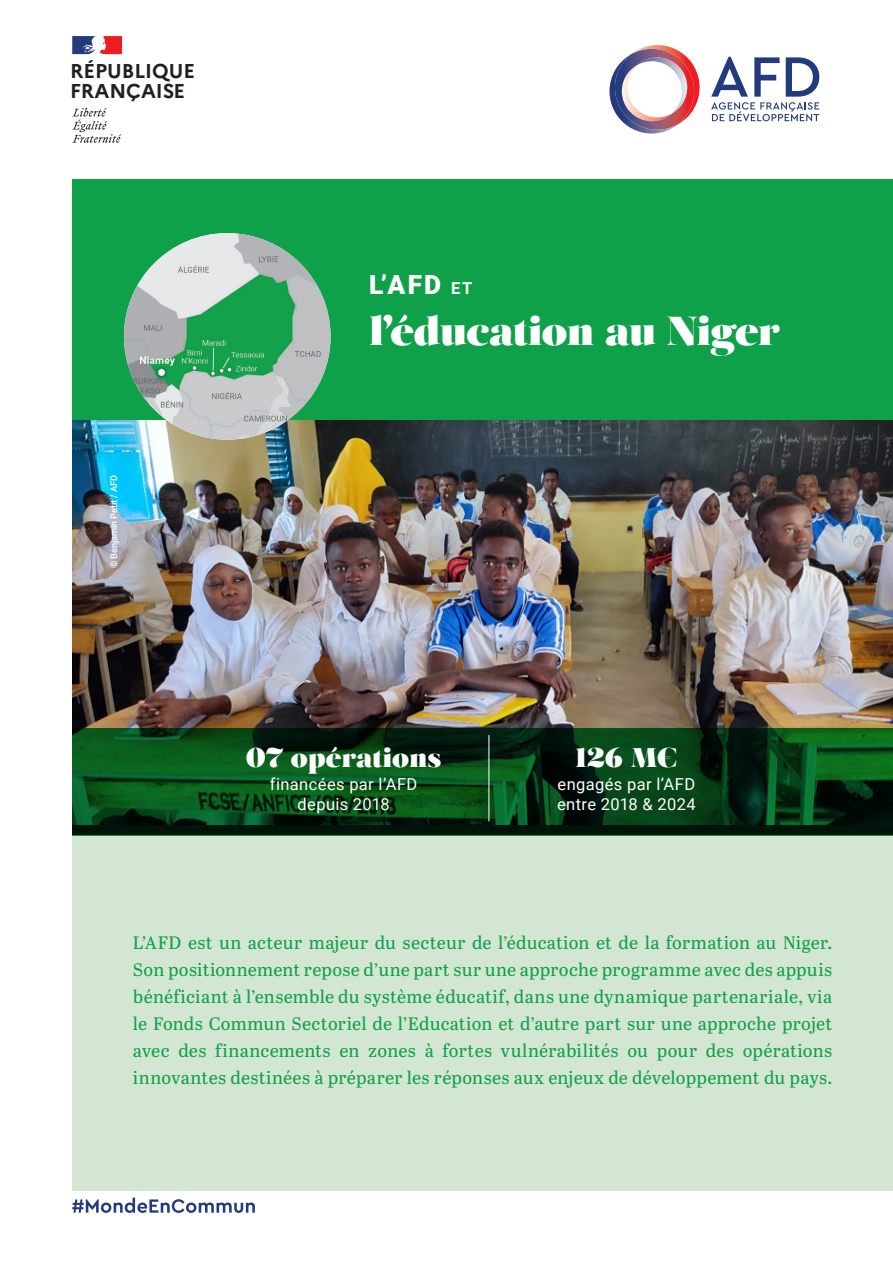
<style>
.page{position:relative;width:893px;height:1263px;background:#fff}
.page>*{position:absolute;margin:0;border:0;box-sizing:border-box;transform-origin:0 0}
.COUV_Titre{font:40.5px "Salome";letter-spacing:-.02em;color:#fff}
.Chiffre_Clé_-_L1{font:27px "Salome";letter-spacing:-.005em;color:#fff}
.t1{font:900 26.25px "Roboto";color:#fff}
.t2{font:700 19.95px "Marianne";color:#231f20}
.COUVERTURE_-_Texte_c{font:18px/27px "Abril Text";letter-spacing:.01em;color:#0fa14a;text-align:justify}
.COUVERTURE_-_Texte_c-2{font:16.5px "Roboto";letter-spacing:.02em;color:#fff}
.copyright{font:500 9.15px "Roboto";letter-spacing:-.01em;color:#fff}
.s1{font-weight:700;font-size:16.5px}
</style>
<div class="page">
<svg style="left:72px;top:36px;width:50px;height:18px"></svg>
<svg style="left:72px;top:108px;width:49px;height:35px"></svg>
<svg style="left:609px;top:45px;width:91px;height:89px"></svg>
<img style="left:615px;top:49px;width:79px;height:81px">
<svg style="left:711px;top:57px;width:108px;height:64px"></svg>
<div style="left:72px;top:179px;width:821px;height:241px;background:#0fa14a"></div>
<img style="left:72px;top:420px;width:821px;height:308px">
<div style="left:72px;top:836px;width:821px;height:355px;background:#d3e6d1"></div>
<svg style="left:72px;top:728px;width:821px;height:108px;background:#063d16"></svg>
<hr style="left:489px;top:735px;width:1px;height:86px;background:#fff">
<svg style="left:72px;top:1197px;width:183px;height:16px"></svg>
<img style="left:124px;top:233px;width:207px;height:207px;border-radius:103px">
<p class="t2" style="left:70px;top:58px;width:127px">RÉPUBLIQUE</p>
<p class="t2" style="left:70px;top:79px;width:117px">FRANÇAISE</p>
<p class="copyright" style="left:108px;top:568px;width:95px;rotate:-90deg">© Benjamin Petit / AFD</p>
<p class="t1" style="left:369px;top:267px;width:105px">L’AFD <span class="s1">ET</span></p>
<p class="COUV_Titre" style="left:369px;top:304px;width:413px">l’éducation au Niger</p>
<p class="Chiffre_Clé_-_L1" style="left:246px;top:739px;width:197px">07 opérations</p>
<p class="COUVERTURE_-_Texte_c-2" style="left:270px;top:773px;width:149px">financées par l’AFD</p>
<p class="COUVERTURE_-_Texte_c-2" style="left:297px;top:793px;width:94px">depuis 2018</p>
<p class="Chiffre_Clé_-_L1" style="left:575px;top:739px;width:103px">126 M€</p>
<p class="COUVERTURE_-_Texte_c-2" style="left:557px;top:773px;width:139px">engagés par l’AFD</p>
<p class="COUVERTURE_-_Texte_c-2" style="left:557px;top:793px;width:140px">entre 2018 &amp; 2024</p>
<p class="COUVERTURE_-_Texte_c" style="left:133px;top:928px;width:701px">L’AFD est un acteur majeur du secteur de l’éducation et de la formation au Niger.<br>Son positionnement repose d’une part sur une approche programme avec des appuis bénéficiant à l’ensemble du système éducatif, dans une dynamique partenariale, via le Fonds Commun Sectoriel de l’Education et d’autre part sur une approche projet avec des financements en zones à fortes vulnérabilités ou pour des opérations innovantes destinées à préparer les réponses aux enjeux de développement du pays.</p>
</div>
